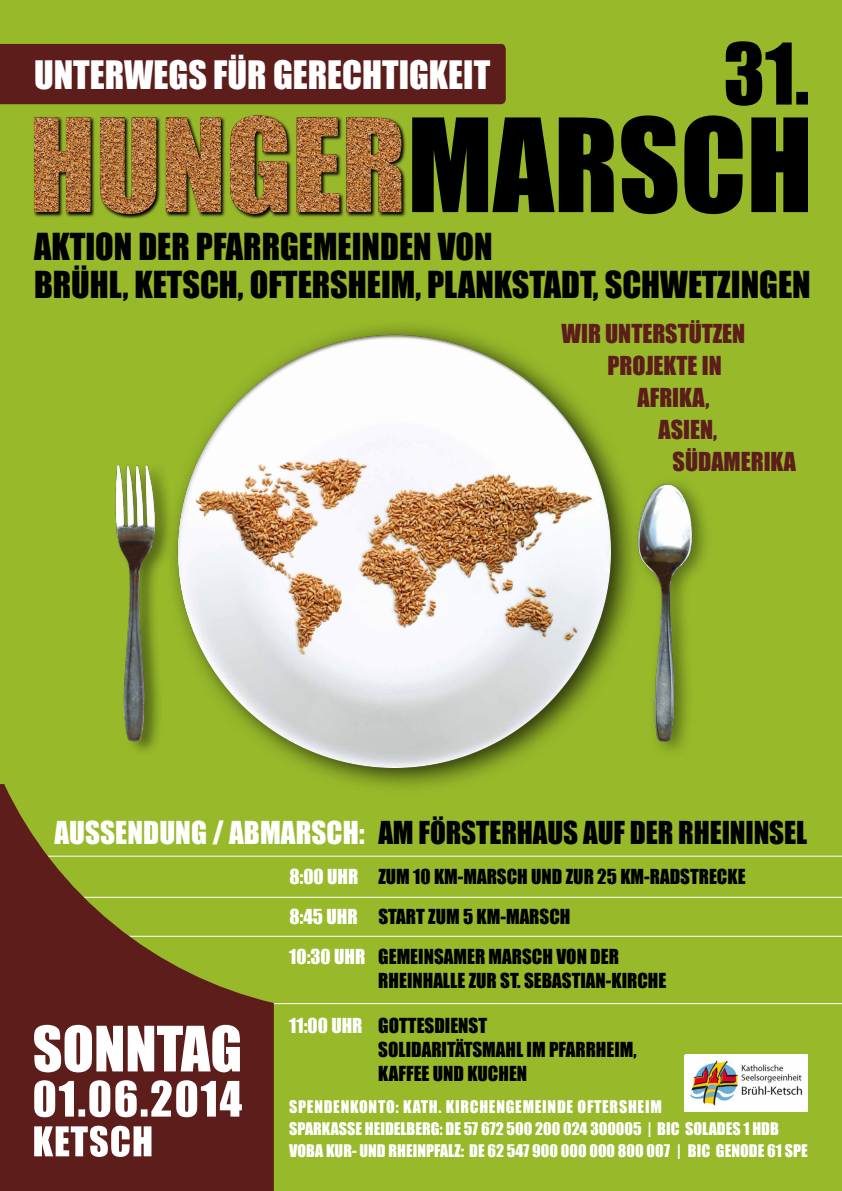
<style>
.page{position:relative;width:842px;height:1191px;background:#97b92a}
.page>*{position:absolute;margin:0;border:0;box-sizing:border-box;transform-origin:0 0}
.t1{font:36px "Impact";color:#fff}
.t2{font:34.1px/38px "Impact";color:#000}
.t3{font:29px "Impact";color:#000}
.t4{font:29px "Impact";letter-spacing:.005em;color:#fff}
.t5{font:24px/32px "Impact";color:#5c1d1b}
.t6{font:19px/24px "Impact";color:#000}
.t7{font:19px "Impact";color:#fff}
.t8{font:16px "Impact";color:#fff}
.s1{color:#fff}
</style>
<div class="page">
<hr style="left:0;top:855px;width:842px;height:1px;background:#fff">
<hr style="left:0;top:896px;width:842px;height:1px;background:#fff">
<hr style="left:0;top:1003px;width:842px;height:1px;background:#fff">
<hr style="left:0;top:935px;width:842px;height:1px;background:#fff">
<div style="left:0;top:44px;width:506px;height:60px;background:#5c1d1b"></div>
<svg style="left:412px;top:115px;width:396px;height:99px"></svg>
<svg style="left:34px;top:126px;width:372px;height:93px"></svg>
<img style="left:34px;top:115px;width:367px;height:99px">
<svg style="left:0;top:784px;width:274px;height:407px;fill:#5c1d1b"></svg>
<svg style="left:34px;top:1125px;width:117px;height:32px;background:#c2abaa"></svg>
<svg style="left:34px;top:1080px;width:208px;height:37px;background:#b69a99"></svg>
<svg style="left:34px;top:1024px;width:206px;height:48px;background:#ccb9b8"></svg>
<img style="left:79px;top:326px;width:627px;height:481px">
<img style="left:685px;top:1054px;width:122px;height:57px">
<svg style="left:726px;top:41px;width:82px;height:65px"></svg>
<h1 class="t1" style="left:34px;top:53px;width:458px">UNTERWEGS FÜR GERECHTIGKEIT</h1>
<h2 class="t2" style="left:34px;top:227px;width:778px">AKTION DER PFARRGEMEINDEN VON<br>BRÜHL, KETSCH, OFTERSHEIM, PLANKSTADT, SCHWETZINGEN</h2>
<p class="t5" style="left:608px;top:318px;width:58px;text-indent:-46px">WIR UNTERSTÜTZEN<br>PROJEKTE</p>
<p class="t5" style="left:702px;top:350px;width:10px">IN</p>
<p class="t5" style="left:638px;top:382px;width:25px">AFRIKA</p>
<p class="t5" style="left:705px;top:382px;width:6px">,</p>
<p class="t5" style="left:659px;top:414px;width:24px">ASIEN</p>
<p class="t5" style="left:713px;top:414px;width:6px">,</p>
<p class="t5" style="left:673px;top:446px;width:26px">SÜDAMERIKA</p>
<h3 class="t4" style="left:54px;top:814px;width:207px">AUSSENDUNG / ABMARSCH</h3>
<h3 class="t3" style="left:359px;top:814px;width:103px"><span class="s1">:</span> AM FÖRSTERHAUS</h3>
<h3 class="t3" style="left:583px;top:814px;width:125px">AUF DER RHEININSEL</h3>
<p class="t7" style="left:289px;top:864px;width:59px">8:00 UHR</p>
<p class="t6" style="left:378px;top:864px;width:12px">ZUM</p>
<p class="t6" style="left:413px;top:864px;width:75px">10 KM-MARSCH</p>
<p class="t6" style="left:531px;top:864px;width:11px">UND</p>
<p class="t6" style="left:566px;top:864px;width:105px">ZUR 25 KM-RADSTRECKE</p>
<p class="t7" style="left:289px;top:904px;width:59px">8:45 UHR</p>
<p class="t6" style="left:378px;top:904px;width:20px">START</p>
<p class="t6" style="left:428px;top:904px;width:12px">ZUM</p>
<p class="t6" style="left:463px;top:904px;width:68px">5 KM-MARSCH</p>
<p class="t7" style="left:289px;top:944px;width:66px">10:30 UHR</p>
<p class="t6" style="left:378px;top:944px;width:21px">GEMEINSAMER</p>
<p class="t6" style="left:489px;top:944px;width:25px">MARSCH</p>
<p class="t6" style="left:556px;top:944px;width:44px">VON DER</p>
<p class="t6" style="left:378px;top:968px;width:20px">RHEINHALLE</p>
<p class="t6" style="left:469px;top:968px;width:75px">ZUR ST. SEBASTIAN</p>
<p class="t6" style="left:606px;top:968px;width:26px">-KIRCHE</p>
<p class="t7" style="left:289px;top:1013px;width:64px">11:00 UHR</p>
<p class="t6" style="left:378px;top:1013px;width:31px">GOTTESDIENST<br>SOLIDARIT</p>
<p class="t6" style="left:455px;top:1037px;width:20px">ÄTSMAHL</p>
<p class="t6" style="left:527px;top:1037px;width:43px">IM PFARRHEIM</p>
<p class="t6" style="left:633px;top:1037px;width:5px">,</p>
<p class="t6" style="left:378px;top:1061px;width:20px">KAFFEE</p>
<p class="t6" style="left:433px;top:1061px;width:11px">UND</p>
<p class="t6" style="left:467px;top:1061px;width:21px">KUCHEN</p>
<p class="t8" style="left:289px;top:1096px;width:19px">SPENDENK</p>
<p class="t8" style="left:359px;top:1096px;width:106px">ONTO: KATH. KIRCHENGEMEINDE</p>
<p class="t8" style="left:577px;top:1096px;width:10px">OFTERSHEIM</p>
<p class="t8" style="left:289px;top:1118px;width:18px">SPARKASSE</p>
<p class="t8" style="left:365px;top:1118px;width:18px">HEIDELBERG</p>
<p class="t8" style="left:439px;top:1118px;width:341px">: DE 57 672 500 200 024 300005 | BIC SOLADES 1 HDB</p>
<p class="t8" style="left:289px;top:1140px;width:80px">VOBA KUR- UND</p>
<p class="t8" style="left:389px;top:1140px;width:9px">RHEINPFALZ</p>
<p class="t8" style="left:461px;top:1140px;width:348px">: DE 62 547 900 000 000 800 007 | BIC GENODE 61 SPE</p>
</div>
